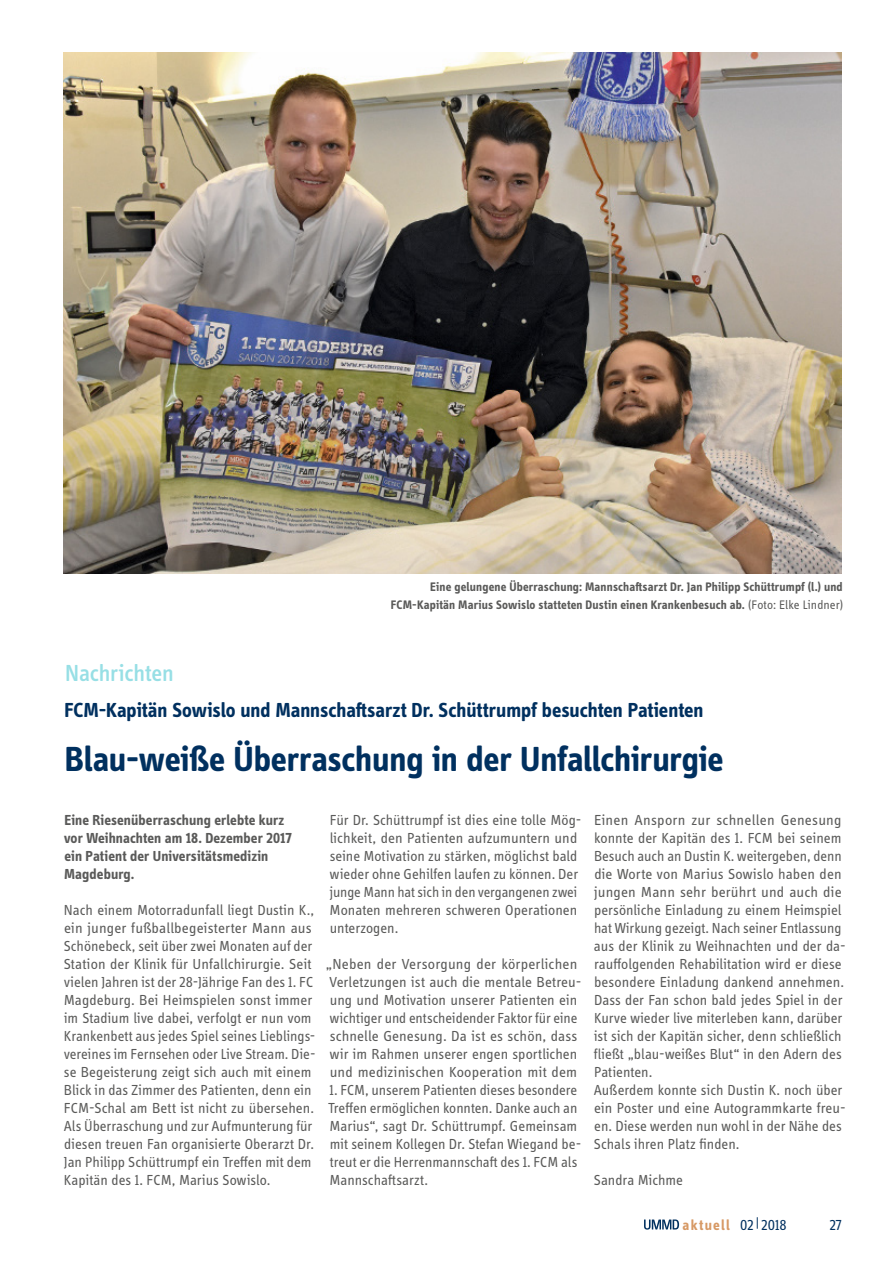
<style>
.page{position:relative;width:893px;height:1263px;background:#fff}
.page>*{position:absolute;margin:0;border:0;box-sizing:border-box;transform-origin:0 0}
.t1{font:700 36px "Info Display OT";letter-spacing:-.005em;color:#00305f}
.t2{font:500 24px "Info Display OT";letter-spacing:-.01em;color:#97dfe5}
.t3{font:700 21px "Info Display OT";color:#00305f}
.t4{font:15px/18px "Info Display OT";color:#5a5a59}
.t5{font:700 15px/18px "Info Display OT";letter-spacing:.005em;color:#5a5a59}
.t6{font:700 15px "Info Display OT";letter-spacing:.09em;color:#d79965}
.t7{font:15px "Info Display OT";color:#00305f}
.t8{font:700 12.75px/18px "Info Display OT";letter-spacing:.015em;color:#5a5a59;text-align:right}
.s1{font-weight:400}
.s2{font-weight:400;color:#00305f}
</style>
<div class="page">
<img style="left:64px;top:52px;width:778px;height:521px">
<svg style="left:644px;top:1219px;width:35px;height:10px"></svg>
<h2 class="t2" style="left:65px;top:659px;width:110px">Nachrichten</h2>
<p class="t8" style="left:391px;top:578px;width:454px">Eine gelungene Überraschung: Mannschaftsarzt Dr. Jan Philipp Schüttrumpf (l.) und<br>FCM-Kapitän Marius Sowislo statteten Dustin einen Krankenbesuch ab. <span class="s1">(Foto: Elke Lindner)</span></p>
<h3 class="t3" style="left:64px;top:697px;width:641px">FCM-Kapitän Sowislo und Mannschaftsarzt Dr. Schüttrumpf besuchten Patienten</h3>
<h1 class="t1" style="left:65px;top:737px;width:660px">Blau-weiße Überraschung in der Unfallchirurgie</h1>
<p class="t5" style="left:64px;top:811px;width:229px">Eine Riesenüberraschung erlebte kurz vor Weihnachten am 18. Dezember 2017 ein Patient der Universitätsmedizin<br>Magdeburg.</p>
<p class="t4" style="left:64px;top:901px;width:253px">Nach einem Motorradunfall liegt Dustin K., ein junger fußballbegeisterter Mann aus Schönebeck, seit über zwei Monaten auf der Station der Klinik für Unfallchirurgie. Seit vielen Jahren ist der 28-Jährige Fan des 1. FC Magdeburg. Bei Heimspielen sonst immer im Stadium live dabei, verfolgt er nun vom Krankenbett aus jedes Spiel seines Lieblings&shy;vereines im Fernsehen oder Live Stream. Die&shy;se Begeisterung zeigt sich auch mit einem Blick in das Zimmer des Patienten, denn ein FCM-Schal am Bett ist nicht zu übersehen.<br>Als Überraschung und zur Aufmunterung für diesen treuen Fan organisierte Oberarzt Dr.<br>Jan Philipp Schüttrumpf ein Treffen mit dem Kapitän des 1. FCM, Marius Sowislo.</p>
<p class="t4" style="left:330px;top:811px;width:253px">Für Dr. Schüttrumpf ist dies eine tolle Mög&shy;lichkeit, den Patienten aufzumuntern und seine Motivation zu stärken, möglichst bald wieder ohne Gehilfen laufen zu können. Der junge Mann hat sich in den vergangenen zwei Monaten mehreren schweren Operationen unterzogen.</p>
<p class="t4" style="left:326px;top:955px;width:257px">„Neben der Versorgung der körperlichen Verletzungen ist auch die mentale Betreu&shy;ung und Motivation unserer Patienten ein wichtiger und entscheidender Faktor für eine schnelle Genesung. Da ist es schön, dass wir im Rahmen unserer engen sportlichen und medizinischen Kooperation mit dem</p>
<p class="t4" style="left:328px;top:1081px;width:255px">1. FCM, unserem Patienten dieses besondere Treffen ermöglichen konnten. Danke auch an Marius“, sagt Dr. Schüttrumpf. Gemeinsam mit seinem Kollegen Dr. Stefan Wiegand be&shy;treut er die Herrenmannschaft des 1. FCM als Mannschaftsarzt.</p>
<p class="t4" style="left:594px;top:811px;width:253px">Einen Ansporn zur schnellen Genesung konnte der Kapitän des 1. FCM bei seinem Besuch auch an Dustin K. weitergeben, denn die Worte von Marius Sowislo haben den jungen Mann sehr berührt und auch die persönliche Einladung zu einem Heimspiel hat Wirkung gezeigt. Nach seiner Entlassung aus der Klinik zu Weihnachten und der da&shy;rauffolgenden Rehabilitation wird er diese besondere Einladung dankend annehmen.<br>Dass der Fan schon bald jedes Spiel in der Kurve wieder live miterleben kann, darüber ist sich der Kapitän sicher, denn schließlich fließt „blau-weißes Blut“ in den Adern des Patienten.<br>Außerdem konnte sich Dustin K. noch über ein Poster und eine Autogrammkarte freu&shy;en. Diese werden nun wohl in der Nähe des Schals ihren Platz finden.</p>
<p class="t4" style="left:594px;top:1171px;width:91px">Sandra Michme</p>
<p class="t6" style="left:683px;top:1215px;width:106px">aktuell <span class="s2">02|2018</span></p>
<p class="t7" style="left:829px;top:1216px;width:14px">27</p>
</div>
